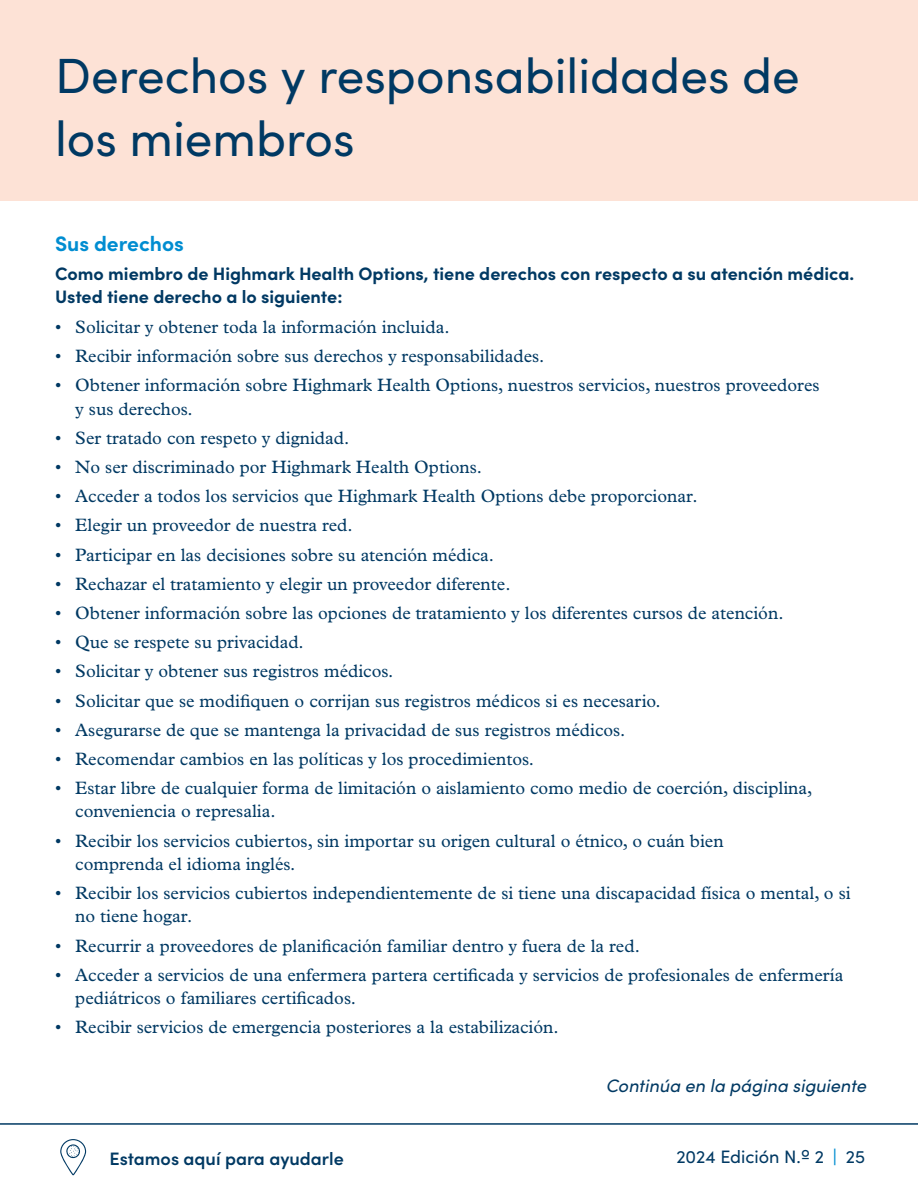
<style>
.page{position:relative;width:918px;height:1188px;background:#fff}
.page>*{position:absolute;margin:0;border:0;box-sizing:border-box;transform-origin:0 0}
.t1{font:49.5px/63px "Sofia Pro";color:#003963}
.t2{font:700 21px "Sofia Pro";color:#008dd1}
.t3{font:18px/23.2px "Plantin MT Pro";color:#003963}
.t4{font:700 18px/23.2px "Sofia Pro";color:#003963}
.t5{font:italic 18px "Sofia Pro";color:#003963}
.t6{font:600 18px "Sofia Pro";color:#003963}
.t7{font:18px "Sofia Pro";color:#003963}
.s1{font-weight:600;color:#008dd1}
</style>
<div class="page">
<hr style="left:0;top:1123px;width:918px;height:2px;background:#003963">
<svg style="left:60px;top:1139px;width:26px;height:36px"></svg>
<div style="left:0;top:0;width:918px;height:201px;background:#fde2d6"></div>
<h1 class="t1" style="left:55px;top:41px;width:746px">Derechos y responsabilidades de los miembros</h1>
<p class="t2" style="left:55px;top:228px;width:130px">Sus derechos</p>
<p class="t4" style="left:55px;top:260px;width:801px">Como miembro de Highmark Health Options, tiene derechos con respecto a su atención médica.<br>Usted tiene derecho a lo siguiente:</p>
<p class="t3" style="left:55px;top:315px;width:396px">• Solicitar y obtener toda la información incluida.</p>
<p class="t3" style="left:55px;top:345px;width:491px">• Recibir información sobre sus derechos y responsabilidades.</p>
<p class="t3" style="left:75px;top:374px;width:746px;text-indent:-20px">• Obtener información sobre Highmark Health Options, nuestros servicios, nuestros proveedores y sus derechos.</p>
<p class="t3" style="left:55px;top:426px;width:296px">• Ser tratado con respeto y dignidad.</p>
<p class="t3" style="left:55px;top:456px;width:428px">• No ser discriminado por Highmark Health Options.</p>
<p class="t3" style="left:55px;top:485px;width:644px">• Acceder a todos los servicios que Highmark Health Options debe proporcionar.</p>
<p class="t3" style="left:55px;top:514px;width:299px">• Elegir un proveedor de nuestra red.</p>
<p class="t3" style="left:55px;top:543px;width:440px">• Participar en las decisiones sobre su atención médica.</p>
<p class="t3" style="left:55px;top:572px;width:457px">• Rechazar el tratamiento y elegir un proveedor diferente.</p>
<p class="t3" style="left:55px;top:601px;width:730px">• Obtener información sobre las opciones de tratamiento y los diferentes cursos de atención.</p>
<p class="t3" style="left:55px;top:631px;width:250px">• Que se respete su privacidad.</p>
<p class="t3" style="left:55px;top:660px;width:340px">• Solicitar y obtener sus registros médicos.</p>
<p class="t3" style="left:55px;top:689px;width:607px">• Solicitar que se modifiquen o corrijan sus registros médicos si es necesario.</p>
<p class="t3" style="left:55px;top:718px;width:572px">• Asegurarse de que se mantenga la privacidad de sus registros médicos.</p>
<p class="t3" style="left:55px;top:747px;width:481px">• Recomendar cambios en las políticas y los procedimientos.</p>
<p class="t3" style="left:75px;top:777px;width:739px;text-indent:-20px">• Estar libre de cualquier forma de limitación o aislamiento como medio de coerción, disciplina, conveniencia o represalia.</p>
<p class="t3" style="left:75px;top:829px;width:650px;text-indent:-20px">• Recibir los servicios cubiertos, sin importar su origen cultural o étnico, o cuán bien comprenda el idioma inglés.</p>
<p class="t3" style="left:75px;top:882px;width:777px;text-indent:-20px">• Recibir los servicios cubiertos independientemente de si tiene una discapacidad física o mental, o si no tiene hogar.</p>
<p class="t3" style="left:55px;top:934px;width:586px">• Recurrir a proveedores de planificación familiar dentro y fuera de la red.</p>
<p class="t3" style="left:75px;top:963px;width:770px;text-indent:-20px">• Acceder a servicios de una enfermera partera certificada y servicios de profesionales de enfermería pediátricos o familiares certificados.</p>
<p class="t3" style="left:55px;top:1016px;width:505px">• Recibir servicios de emergencia posteriores a la estabilización.</p>
<p class="t5" style="left:606px;top:1072px;width:262px">Continúa en la página siguiente</p>
<p class="t6" style="left:110px;top:1145px;width:236px">Estamos aquí para ayudarle</p>
<p class="t7" style="left:676px;top:1144px;width:190px">2024 Edición N.º 2 <span class="s1">|</span> 25</p>
</div>
